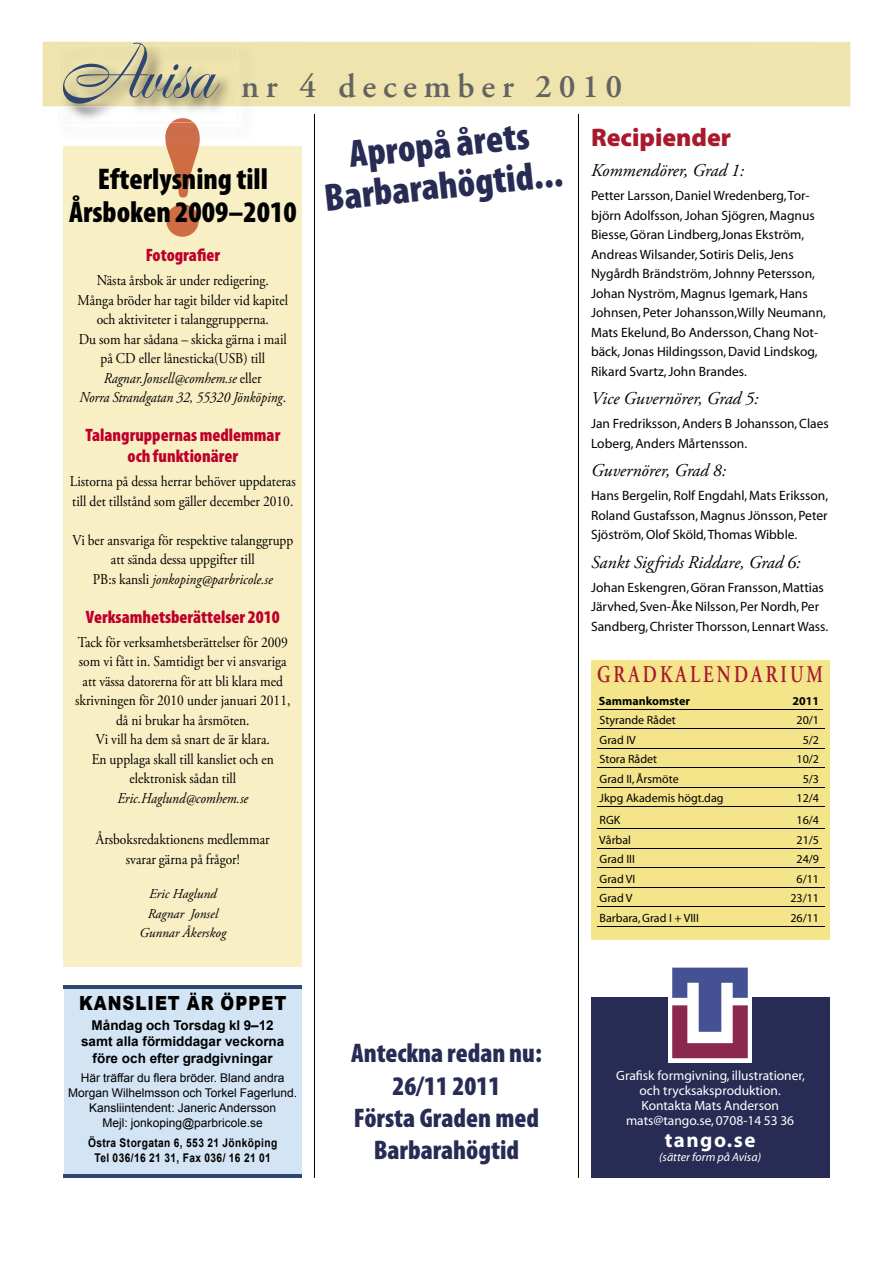
<style>
.page{position:relative;width:893px;height:1263px;background:#fff}
.page>*{position:absolute;margin:0;border:0;box-sizing:border-box;transform-origin:0 0}
.t1{font:171px "Stencil";color:#ce6f4c}
.t2{font:87.15px "Edwardian Script ITC";color:#2f4671;scale:.86 1}
.t3{font:900 condensed 39px/40.5px "Myriad Pro";color:#282b53;text-align:center}
.t4{font:600 33.75px "Adobe Garamond Pro";letter-spacing:.2em;color:#636363}
.t5{font:900 condensed 30px/33px "Myriad Pro";color:#000;text-align:center}
.t6{font:900 condensed 27px/32.4px "Myriad Pro";color:#282b53;text-align:center}
.t7{font:900 25.5px "Myriad Pro";color:#a9192d}
.t8{font:600 24px "Adobe Garamond Pro";letter-spacing:.175em;color:#a9192d;scale:.75 1}
.t9{font:700 21px "Myriad";letter-spacing:.07em;color:#fff}
.t10{font:900 19.5px "Arial";letter-spacing:.06em;color:#000;scale:.85 1}
.t11{font:italic 18px "Adobe Garamond Pro";color:#000}
.t12{font:900 condensed 18px/21px "Myriad Pro";color:#bd002b;text-align:center}
.t13{font:15px/19.5px "Adobe Garamond Pro";color:#000;text-align:center;scale:.9 1}
.t14{font:italic 15px "Adobe Garamond Pro";color:#000;scale:.9 1}
.t15{font:13.5px/19.5px "Myriad";color:#000}
.t16{font:13.5px/15px "Myriad";color:#fff;text-align:center}
.t17{font:700 13.5px/16.5px "Arial";color:#000;text-align:center}
.t18{font:italic 13.5px/19.5px "Adobe Garamond Pro";color:#000;text-align:center}
.t19{font:12px "Myriad";color:#000}
.t20{font:12px/15px "Arial";color:#000;text-align:center}
.t21{font:700 12px/15px "Arial";letter-spacing:.04em;color:#000;text-align:center;scale:.85 1}
.t22{font:italic 12px "Myriad";color:#fff}
.t23{font:700 12px "Myriad";color:#000}
.s1{font-family:"Boulevard";font-size:74.55px}
.s2{font-size:33px}
.s3{font-style:italic}
</style>
<div class="page">
<div style="left:64px;top:146px;width:238px;height:820px;background:#f8efc4"></div>
<div style="left:43px;top:42px;width:807px;height:64px;background:#efe4ae"></div>
<hr style="left:43px;top:106px;width:186px;height:1px;background:#f7f1d5">
<img style="left:165px;top:123px;width:35px;height:18px">
<img style="left:57px;top:42px;width:198px;height:64px">
<svg style="left:59px;top:46px;width:178px;height:77px"></svg>
<div style="left:591px;top:998px;width:238px;height:180px;background:#282b53"></div>
<div style="left:668px;top:963px;width:84px;height:100px;background:#fff"></div>
<svg style="left:672px;top:967px;width:76px;height:91px"></svg>
<div style="left:64px;top:987px;width:238px;height:190px;background:#d3e4f4"></div>
<hr style="left:64px;top:1175px;width:238px;height:3px;background:#2f4671">
<hr style="left:64px;top:985px;width:238px;height:3px;background:#2f4671">
<div style="left:591px;top:660px;width:238px;height:279px;background:#f4e58b"></div>
<hr style="left:597px;top:709px;width:226px;height:1px;background:#000">
<hr style="left:597px;top:729px;width:227px;height:1px;background:#000">
<hr style="left:597px;top:748px;width:227px;height:1px;background:#000">
<hr style="left:597px;top:768px;width:227px;height:1px;background:#000">
<hr style="left:597px;top:787px;width:227px;height:1px;background:#000">
<hr style="left:597px;top:807px;width:227px;height:1px;background:#000">
<hr style="left:597px;top:828px;width:227px;height:1px;background:#000">
<hr style="left:597px;top:848px;width:225px;height:1px;background:#000">
<hr style="left:597px;top:867px;width:227px;height:1px;background:#000">
<hr style="left:597px;top:887px;width:227px;height:1px;background:#000">
<hr style="left:597px;top:906px;width:227px;height:1px;background:#000">
<hr style="left:597px;top:926px;width:227px;height:1px;background:#000">
<hr style="left:314px;top:115px;width:1px;height:1063px;background:#000">
<hr style="left:578px;top:115px;width:1px;height:1063px;background:#000">
<h2 class="t2" style="left:59px;top:23px;width:181px"><span class="s1">A</span>visa</h2>
<h3 class="t4" style="left:241px;top:67px;width:383px">nr 4 december <span class="s2">2010</span></h3>
<h1 class="t1" style="left:154px;top:79px;width:59px">!</h1>
<h3 class="t5" style="left:69px;top:163px;width:229px">Efterlysning till<br>Årsboken 2009–2010</h3>
<p class="t12" style="left:146px;top:245px;width:76px">Fotografier</p>
<p class="t13" style="left:78px;top:271px;width:235px">Nästa årsbok är under redigering.<br>Många bröder har tagit bilder vid kapitel och aktiviteter i talanggrupperna.<br>Du som har sådana – skicka gärna i mail på CD eller lånesticka(USB) till <span class="s3">Ragnar.Jonsell@comhem.se</span> eller<br><span class="s3">Norra Strandgatan 32, 55320 Jönköping</span>.</p>
<p class="t12" style="left:85px;top:425px;width:196px">Talangruppernas medlemmar och funktionärer</p>
<p class="t13" style="left:70px;top:472px;width:252px;text-align:left">Listorna på dessa herrar behöver uppdateras till det tillstånd som gäller december 2010.</p>
<p class="t13" style="left:72px;top:531px;width:247px">Vi ber ansvariga för respektive talanggrupp att sända dessa uppgifter till<br>PB:s kansli <span class="s3">jonkoping@parbricole.se</span></p>
<p class="t12" style="left:86px;top:607px;width:195px">Verksamhetsberättelser 2010</p>
<p class="t13" style="left:75px;top:633px;width:241px">Tack för verksamhetsberättelser för 2009 som vi fått in. Samtidigt ber vi ansvariga att vässa datorerna för att bli klara med skrivningen för 2010 under januari 2011, då ni brukar ha årsmöten.<br>Vi vill ha dem så snart de är klara.<br>En upplaga skall till kansliet och en elektronisk sådan till</p>
<p class="t14" style="left:117px;top:789px;width:147px">Eric.Haglund@comhem.se</p>
<p class="t13" style="left:96px;top:830px;width:195px">Årsboksredaktionens medlemmar svarar gärna på frågor!</p>
<p class="t18" style="left:139px;top:884px;width:88px">Eric Haglund<br>Ragnar Jonsel<br>Gunnar Åkerskog</p>
<h3 class="t10" style="left:79px;top:992px;width:245px">KANSLIET ÄR ÖPPET</h3>
<p class="t17" style="left:81px;top:1017px;width:205px">Måndag och Torsdag kl 9–12 samt alla förmiddagar veckorna före och efter gradgivningar</p>
<p class="t20" style="left:68px;top:1070px;width:231px">Här träffar du flera bröder. Bland andra Morgan Wilhelmsson och Torkel Fagerlund.<br>Kansliintendent: Janeric Andersson<br>Mejl: jonkoping@parbricole.se</p>
<p class="t21" style="left:88px;top:1135px;width:224px">Östra Storgatan 6, 553 21 Jönköping<br>Tel 036/16 21 31, Fax 036/ 16 21 01</p>
<h3 class="t3" style="left:318px;top:138px;width:241px;rotate:-6deg">Apropå årets<br>Barbarahögtid...</h3>
<h3 class="t7" style="left:591px;top:123px;width:142px">Recipiender</h3>
<p class="t11" style="left:591px;top:160px;width:155px">Kommendörer, Grad 1:</p>
<p class="t15" style="left:591px;top:187px;width:236px">Petter Larsson, Daniel Wredenberg, Tor&shy;björn Adolfsson, Johan Sjögren, Magnus Biesse, Göran Lindberg,Jonas Ekström, Andreas Wilsander, Sotiris Delis, Jens Nygårdh Brändström, Johnny Petersson, Johan Nyström, Magnus Igemark, Hans Johnsen, Peter Johansson,Willy Neumann, Mats Ekelund, Bo Andersson, Chang Not&shy;bäck, Jonas Hildingsson, David Lindskog, Rikard Svartz, John Brandes.</p>
<p class="t11" style="left:591px;top:388px;width:169px">Vice Guvernörer, Grad 5:</p>
<p class="t15" style="left:591px;top:415px;width:239px">Jan Fredriksson, Anders B Johansson, Claes<br>Loberg, Anders Mårtensson.</p>
<p class="t11" style="left:591px;top:460px;width:137px">Guvernörer, Grad 8:</p>
<p class="t15" style="left:591px;top:487px;width:239px;text-align:justify">Hans Bergelin, Rolf Engdahl, Mats Eriksson, Roland Gustafsson, Magnus Jönsson, Peter Sjöström, Olof Sköld, Thomas Wibble.</p>
<p class="t11" style="left:591px;top:551px;width:211px">Sankt Sigfrids Riddare, Grad 6:</p>
<p class="t15" style="left:591px;top:578px;width:239px">Johan Eskengren, Göran Fransson, Mattias<br>Järvhed, Sven-Åke Nilsson, Per Nordh, Per<br>Sandberg, Christer Thorsson, Lennart Wass.</p>
<h3 class="t8" style="left:597px;top:661px;width:303px">GRADKALENDARIUM</h3>
<p class="t23" style="left:599px;top:695px;width:92px">Sammankomster</p>
<p class="t23" style="left:792px;top:695px;width:28px">2011</p>
<p class="t19" style="left:600px;top:714px;width:78px">Styrande Rådet</p>
<p class="t19" style="left:796px;top:714px;width:24px">20/1</p>
<p class="t19" style="left:600px;top:734px;width:38px">Grad IV</p>
<p class="t19" style="left:803px;top:734px;width:18px">5/2</p>
<p class="t19" style="left:600px;top:753px;width:59px">Stora Rådet</p>
<p class="t19" style="left:796px;top:753px;width:24px">10/2</p>
<p class="t19" style="left:600px;top:773px;width:81px">Grad II, Årsmöte</p>
<p class="t19" style="left:803px;top:773px;width:18px">5/3</p>
<p class="t19" style="left:600px;top:792px;width:125px">Jkpg Akademis högt.dag</p>
<p class="t19" style="left:796px;top:792px;width:24px">12/4</p>
<p class="t19" style="left:600px;top:814px;width:22px">RGK</p>
<p class="t19" style="left:796px;top:814px;width:24px">16/4</p>
<p class="t19" style="left:599px;top:833px;width:33px">Vårbal</p>
<p class="t19" style="left:796px;top:833px;width:24px">21/5</p>
<p class="t19" style="left:600px;top:853px;width:37px">Grad III</p>
<p class="t19" style="left:796px;top:853px;width:24px">24/9</p>
<p class="t19" style="left:600px;top:872px;width:37px">Grad VI</p>
<p class="t19" style="left:796px;top:872px;width:24px">6/11</p>
<p class="t19" style="left:600px;top:892px;width:34px">Grad V</p>
<p class="t19" style="left:790px;top:892px;width:30px">23/11</p>
<p class="t19" style="left:600px;top:911px;width:101px">Barbara, Grad I + VIII</p>
<p class="t19" style="left:790px;top:911px;width:30px">26/11</p>
<h3 class="t6" style="left:351px;top:1037px;width:192px">Anteckna redan nu:<br>26/11 2011<br>Första Graden med<br>Barbarahögtid</h3>
<p class="t16" style="left:616px;top:1068px;width:190px">Grafisk formgivning, illustrationer, och trycksaksproduktion.<br>Kontakta Mats Anderson mats@tango.se, 0708-14 53 36</p>
<h3 class="t9" style="left:665px;top:1129px;width:92px">tango.se</h3>
<p class="t22" style="left:659px;top:1151px;width:103px">(sätter form på Avisa)</p>
</div>
